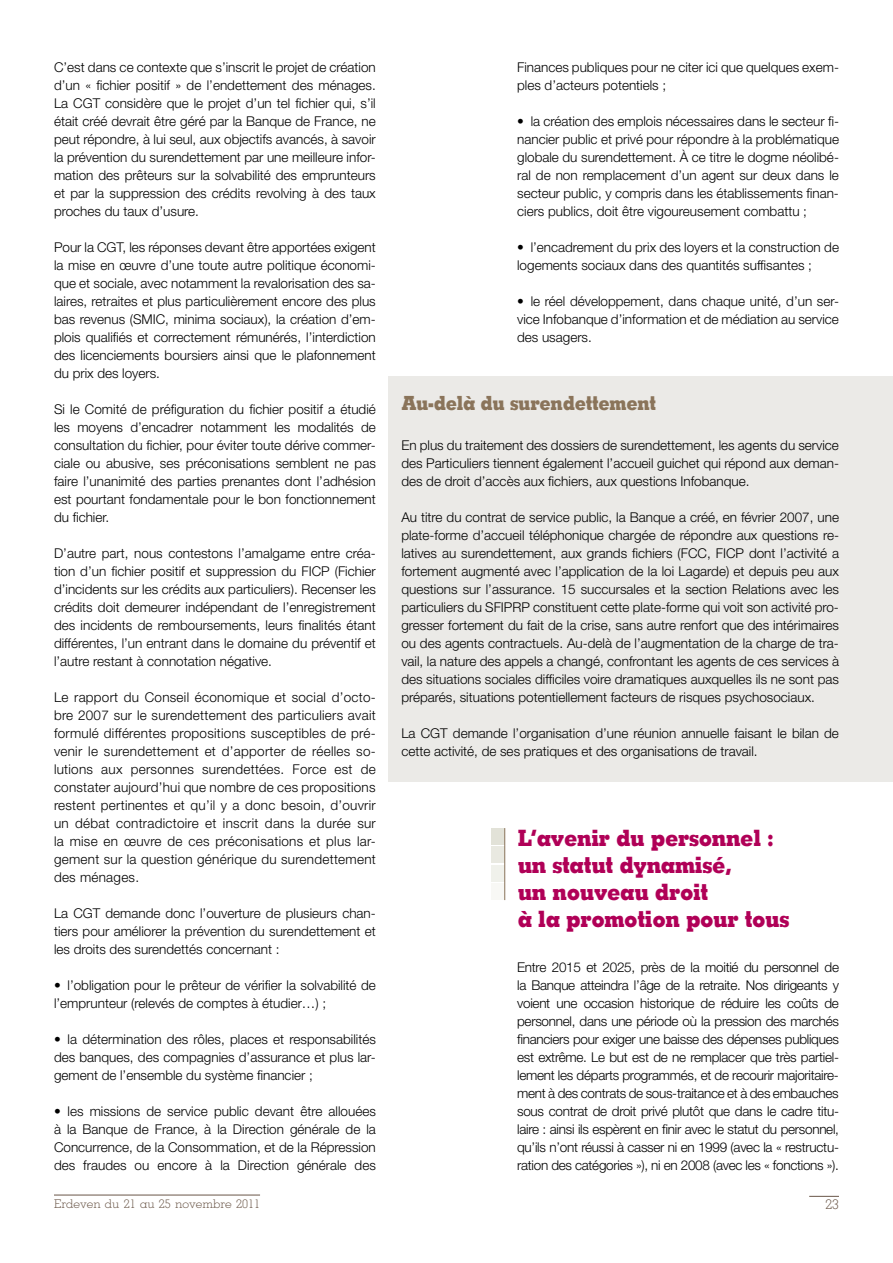
<style>
.page{position:relative;width:893px;height:1263px;background:#fff}
.page>*{position:absolute;margin:0;border:0;box-sizing:border-box;transform-origin:0 0}
.t1{font:800 22.5px/27px "Memphis";letter-spacing:-.02em;color:#b00057;scale:.9 1}
.t2{font:800 19.5px "Memphis";letter-spacing:-.02em;color:#8a745a;scale:.88 1}
.t3{font:300 13.5px/18px "Helvetica Neue LT Std";color:#000;text-align:justify}
.t4{font:300 13.5px "Memphis";color:#695547}
.t5{font:300 12px "Memphis";color:#695547}
</style>
<div class="page">
<div style="left:388px;top:376px;width:505px;height:405px;background:#ebeae7"></div>
<hr style="left:809px;top:1196px;width:30px;height:1px;background:#695547">
<hr style="left:54px;top:1195px;width:206px;height:1px;background:#695547">
<div style="left:492px;top:828px;width:13px;height:16px;background:#e2e2d8"></div>
<div style="left:492px;top:847px;width:13px;height:16px;background:#e9e9e1"></div>
<div style="left:492px;top:865px;width:13px;height:16px;background:#f0f1eb"></div>
<div style="left:492px;top:884px;width:13px;height:16px;background:#f8f8f5"></div>
<hr style="left:504px;top:828px;width:1px;height:72px;background:#8a745a">
<p class="t3" style="left:54px;top:58px;width:323px">C’est dans ce contexte que s’inscrit le projet de création d’un « fichier positif » de l’endettement des ménages.<br>La CGT considère que le projet d’un tel fichier qui, s’il était créé devrait être géré par la Banque de France, ne peut répondre, à lui seul, aux objectifs avancés, à savoir la prévention du surendettement par une meilleure infor&shy;mation des prêteurs sur la solvabilité des emprunteurs et par la suppression des crédits revolving à des taux proches du taux d’usure.</p>
<p class="t3" style="left:54px;top:238px;width:323px">Pour la CGT, les réponses devant être apportées exigent la mise en œuvre d’une toute autre politique économi&shy;que et sociale, avec notamment la revalorisation des sa&shy;laires, retraites et plus particulièrement encore des plus bas revenus (SMIC, minima sociaux), la création d’em&shy;plois qualifiés et correctement rémunérés, l’interdiction des licenciements boursiers ainsi que le plafonnement du prix des loyers.</p>
<p class="t3" style="left:54px;top:400px;width:323px">Si le Comité de préfiguration du fichier positif a étudié les moyens d’encadrer notamment les modalités de consultation du fichier, pour éviter toute dérive commer&shy;ciale ou abusive, ses préconisations semblent ne pas faire l’unanimité des parties prenantes dont l’adhésion est pourtant fondamentale pour le bon fonctionnement du fichier.</p>
<p class="t3" style="left:54px;top:544px;width:323px">D’autre part, nous contestons l’amalgame entre créa&shy;tion d’un fichier positif et suppression du FICP (Fichier d’incidents sur les crédits aux particuliers). Recenser les crédits doit demeurer indépendant de l’enregistrement des incidents de remboursements, leurs finalités étant différentes, l’un entrant dans le domaine du préventif et l’autre restant à connotation négative.</p>
<p class="t3" style="left:54px;top:688px;width:323px">Le rapport du Conseil économique et social d’octo&shy;bre 2007 sur le surendettement des particuliers avait formulé différentes propositions susceptibles de pré&shy;venir le surendettement et d’apporter de réelles so&shy;lutions aux personnes surendettées. Force est de constater aujourd’hui que nombre de ces propositions restent pertinentes et qu’il y a donc besoin, d’ouvrir un débat contradictoire et inscrit dans la durée sur la mise en œuvre de ces préconisations et plus lar&shy;gement sur la question générique du surendettement des ménages.</p>
<p class="t3" style="left:54px;top:904px;width:323px">La CGT demande donc l’ouverture de plusieurs chan&shy;tiers pour améliorer la prévention du surendettement et les droits des surendettés concernant :</p>
<p class="t3" style="left:54px;top:976px;width:323px">• l’obligation pour le prêteur de vérifier la solvabilité de l’emprunteur (relevés de comptes à étudier…) ;</p>
<p class="t3" style="left:54px;top:1030px;width:323px">• la détermination des rôles, places et responsabilités des banques, des compagnies d’assurance et plus lar&shy;gement de l’ensemble du système financier ;</p>
<p class="t3" style="left:54px;top:1102px;width:323px">• les missions de service public devant être allouées à la Banque de France, à la Direction générale de la Concurrence, de la Consommation, et de la Répression des fraudes ou encore à la Direction générale des</p>
<p class="t3" style="left:517px;top:58px;width:323px">Finances publiques pour ne citer ici que quelques exem&shy;ples d’acteurs potentiels ;</p>
<p class="t3" style="left:517px;top:112px;width:323px">• la création des emplois nécessaires dans le secteur fi&shy;nancier public et privé pour répondre à la problématique globale du surendettement. À ce titre le dogme néolibé&shy;ral de non remplacement d’un agent sur deux dans le secteur public, y compris dans les établissements finan&shy;ciers publics, doit être vigoureusement combattu ;</p>
<p class="t3" style="left:517px;top:238px;width:323px">• l’encadrement du prix des loyers et la construction de logements sociaux dans des quantités suffisantes ;</p>
<p class="t3" style="left:517px;top:292px;width:323px">• le réel développement, dans chaque unité, d’un ser&shy;vice Infobanque d’information et de médiation au service des usagers.</p>
<h2 class="t2" style="left:401px;top:390px;width:291px">Au-delà du surendettement</h2>
<p class="t3" style="left:401px;top:436px;width:439px">En plus du traitement des dossiers de surendettement, les agents du service des Particuliers tiennent également l’accueil guichet qui répond aux deman&shy;des de droit d’accès aux fichiers, aux questions Infobanque.</p>
<p class="t3" style="left:401px;top:508px;width:439px">Au titre du contrat de service public, la Banque a créé, en février 2007, une plate-forme d’accueil téléphonique chargée de répondre aux questions re&shy;latives au surendettement, aux grands fichiers (FCC, FICP dont l’activité a fortement augmenté avec l’application de la loi Lagarde) et depuis peu aux questions sur l’assurance. 15 succursales et la section Relations avec les particuliers du SFIPRP constituent cette plate-forme qui voit son activité pro&shy;gresser fortement du fait de la crise, sans autre renfort que des intérimaires ou des agents contractuels. Au-delà de l’augmentation de la charge de tra&shy;vail, la nature des appels a changé, confrontant les agents de ces services à des situations sociales difficiles voire dramatiques auxquelles ils ne sont pas préparés, situations potentiellement facteurs de risques psychosociaux.</p>
<p class="t3" style="left:401px;top:724px;width:439px">La CGT demande l’organisation d’une réunion annuelle faisant le bilan de cette activité, de ses pratiques et des organisations de travail.</p>
<h1 class="t1" style="left:518px;top:824px;width:304px">L’avenir du personnel : un statut dynamisé,<br>un nouveau droit<br>à la promotion pour tous</h1>
<p class="t3" style="left:517px;top:958px;width:323px">Entre 2015 et 2025, près de la moitié du personnel de la Banque atteindra l’âge de la retraite. Nos dirigeants y voient une occasion historique de réduire les coûts de personnel, dans une période où la pression des marchés financiers pour exiger une baisse des dépenses publiques est extrême. Le but est de ne remplacer que très partiel&shy;lement les départs programmés, et de recourir majoritaire&shy;ment à des contrats de sous-traitance et à des embauches sous contrat de droit privé plutôt que dans le cadre titu&shy;laire : ainsi ils espèrent en finir avec le statut du personnel, qu’ils n’ont réussi à casser ni en 1999 (avec la « restructu&shy;ration des catégories »), ni en 2008 (avec les « fonctions »).</p>
<p class="t5" style="left:54px;top:1196px;width:208px">Erdeven du 21 au 25 novembre 2011</p>
<p class="t4" style="left:825px;top:1196px;width:15px">23</p>
</div>
